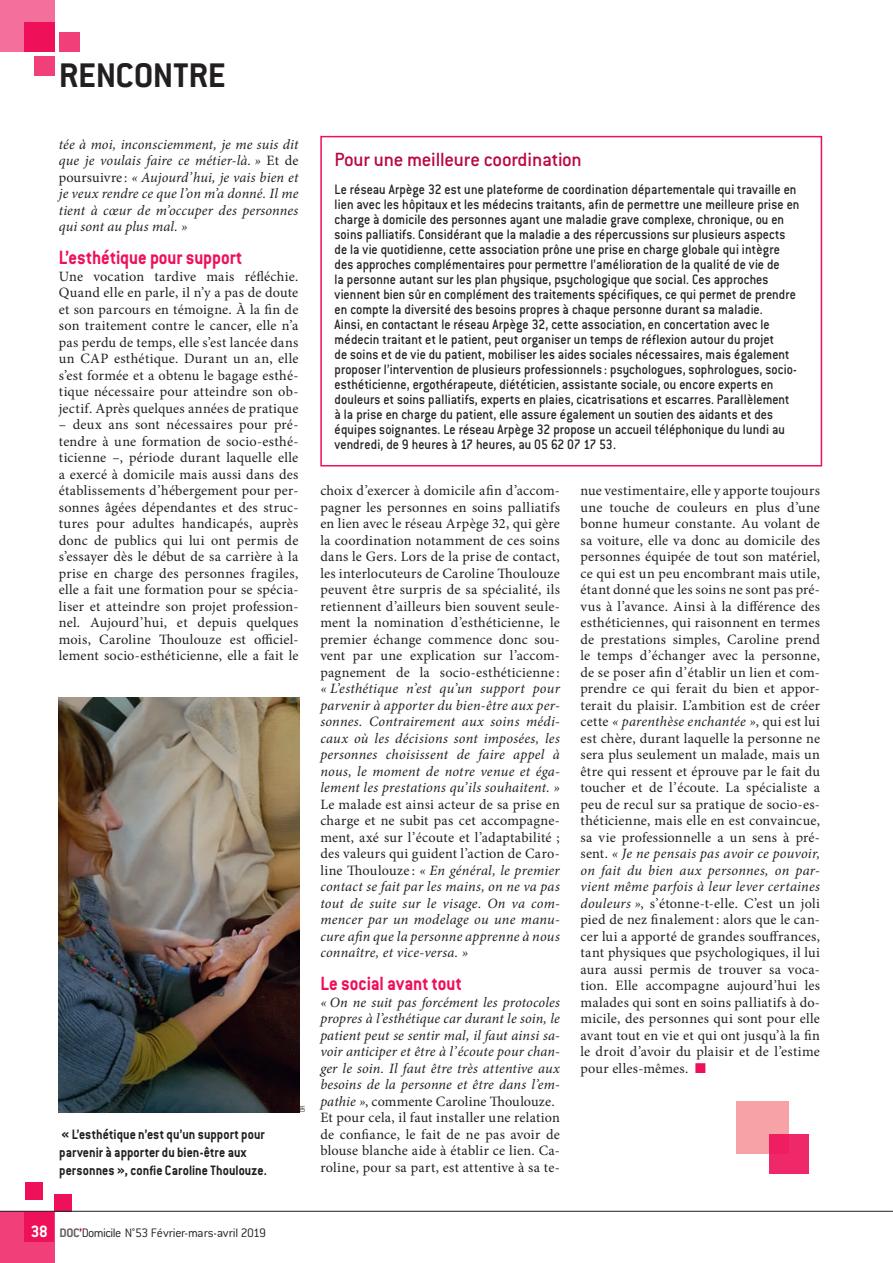
<style>
.page{position:relative;width:893px;height:1263px;background:#fff}
.page>*{position:absolute;margin:0;border:0;box-sizing:border-box;transform-origin:0 0}
.t1{font:700 37.5px "Conduit ITC";letter-spacing:-.01em;color:#231f20}
.t2{font:700 21px "Conduit ITC";color:#ee1059;scale:.9 1}
.t3{font:500 21px "Conduit ITC";letter-spacing:-.015em;color:#ba0745}
.t4{font:700 18px "Conduit ITC";color:#fff;scale:.95 1}
.t5{font:500 15px/15px "Conduit ITC";letter-spacing:.005em;color:#231f20;scale:.9 1}
.t6{font:700 15px/18px "Conduit ITC";letter-spacing:.005em;color:#231f20;scale:.9 1}
.t7{font:14.25px/16.5px "Minion Pro";letter-spacing:.015em;color:#231f20;text-align:justify}
.t8{font:italic 14.25px/16.5px "Minion Pro";letter-spacing:.01em;color:#231f20;text-align:justify}
.t9{font:300 13.5px "Conduit ITC";letter-spacing:-.02em;color:#231f20}
.t10{font:300 7.5px "Conduit ITC";color:#231f20;scale:.9 1}
.s1{font-style:normal}
.s2{font-style:italic}
.s3{color:#ee1059}
.s4{font-weight:700;color:#676160}
.s5{font-weight:700;color:#ba0745}
</style>
<div class="page">
<div style="left:0;top:1211px;width:54px;height:52px;background:#f13f7a"></div>
<div style="left:25px;top:1182px;width:17px;height:17px;background:#ee1059"></div>
<div style="left:54px;top:1194px;width:17px;height:17px;background:#ee1059"></div>
<div style="left:25px;top:1211px;width:29px;height:30px;background:#ee1059"></div>
<div style="left:0;top:0;width:54px;height:52px;background:#f46f9b"></div>
<div style="left:59px;top:33px;width:20px;height:19px;background:#f13f7a"></div>
<div style="left:34px;top:56px;width:20px;height:20px;background:#f13f7a"></div>
<div style="left:24px;top:23px;width:30px;height:29px;background:#ee1059"></div>
<hr style="left:0;top:1211px;width:893px;height:1px;background:#231f20">
<div style="left:320px;top:136px;width:502px;height:330px;border:2px solid #ee1059"></div>
<div style="left:736px;top:1101px;width:52px;height:53px;background:#f6a2a6"></div>
<div style="left:769px;top:1134px;width:39px;height:40px;background:#ef2869"></div>
<img style="left:59px;top:697px;width:240px;height:415px">
<h1 class="t1" style="left:59px;top:53px;width:168px">RENCONTRE</h1>
<p class="t8" style="left:59px;top:136px;width:241px">tée à moi, inconsciemment, je me suis dit que je voulais faire ce métier-là. » <span class="s1">Et de poursuivre :</span> « Aujourd’hui, je vais bien et je veux rendre ce que l’on m’a donné. Il me tient à cœur de m’occuper des personnes qui sont au plus mal. »</p>
<h2 class="t2" style="left:59px;top:245px;width:205px">L’esthétique pour support</h2>
<p class="t7" style="left:59px;top:268px;width:241px">Une vocation tardive mais réfléchie.<br>Quand elle en parle, il n’y a pas de doute et son parcours en témoigne. À la fin de son traitement contre le cancer, elle n’a pas perdu de temps, elle s’est lancée dans un CAP esthétique. Durant un an, elle s’est formée et a obtenu le bagage esthé&shy;tique nécessaire pour atteindre son ob&shy;jectif. Après quelques années de pratique</p>
<p class="t7" style="left:59px;top:416px;width:241px">– deux ans sont nécessaires pour pré&shy;tendre à une formation de socio-esthé&shy;ticienne –, période durant laquelle elle a exercé à domicile mais aussi dans des établissements d’hébergement pour per&shy;sonnes âgées dépendantes et des struc&shy;tures pour adultes handicapés, auprès donc de publics qui lui ont permis de s’essayer dès le début de sa carrière à la prise en charge des personnes fragiles, elle a fait une formation pour se spécia&shy;liser et atteindre son projet profession&shy;nel. Aujourd’hui, et depuis quelques mois, Caroline Thoulouze est officiel&shy;lement socio-esthéticienne, elle a fait le</p>
<p class="t6" style="left:59px;top:1124px;width:232px">« L’esthétique n’est qu’un support pour parvenir à apporter du bien-être aux personnes », confie Caroline Thoulouze.</p>
<p class="t10" style="left:298px;top:1112px;width:9px;rotate:-90deg">DR</p>
<h2 class="t3" style="left:335px;top:148px;width:249px">Pour une meilleure coordination</h2>
<p class="t5" style="left:335px;top:182px;width:518px">Le réseau Arpège 32 est une plateforme de coordination départementale qui travaille en lien avec les hôpitaux et les médecins traitants, afin de permettre une meilleure prise en charge à domicile des personnes ayant une maladie grave complexe, chronique, ou en soins palliatifs. Considérant que la maladie a des répercussions sur plusieurs aspects de la vie quotidienne, cette association prône une prise en charge globale qui intègre des approches complémentaires pour permettre l’amélioration de la qualité de vie de<br>la personne autant sur les plan physique, psychologique que social. Ces approches viennent bien sûr en complément des traitements spécifiques, ce qui permet de prendre en compte la diversité des besoins propres à chaque personne durant sa maladie.<br>Ainsi, en contactant le réseau Arpège 32, cette association, en concertation avec le médecin traitant et le patient, peut organiser un temps de réflexion autour du projet<br>de soins et de vie du patient, mobiliser les aides sociales nécessaires, mais également proposer l’intervention de plusieurs professionnels : psychologues, sophrologues, socio&shy;esthéticienne, ergothérapeute, diététicien, assistante sociale, ou encore experts en douleurs et soins palliatifs, experts en plaies, cicatrisations et escarres. Parallèlement à la prise en charge du patient, elle assure également un soutien des aidants et des équipes soignantes. Le réseau Arpège 32 propose un accueil téléphonique du lundi au vendredi, de 9 heures à 17 heures, au 05 62 07 17 53.</p>
<p class="t7" style="left:320px;top:482px;width:241px">choix d’exercer à domicile afin d’accom&shy;pagner les personnes en soins palliatifs en lien avec le réseau Arpège 32, qui gère la coordination notamment de ces soins dans le Gers. Lors de la prise de contact, les interlocuteurs de Caroline Thoulouze peuvent être surpris de sa spécialité, ils retiennent d’ailleurs bien souvent seule&shy;ment la nomination d’esthéticienne, le premier échange commence donc sou&shy;vent par une explication sur l’accom&shy;pagnement de la socio-esthéticienne :</p>
<p class="t8" style="left:320px;top:680px;width:241px">« L’esthétique n’est qu’un support pour parvenir à apporter du bien-être aux per&shy;sonnes. Contrairement aux soins médi&shy;caux où les décisions sont imposées, les personnes choisissent de faire appel à nous, le moment de notre venue et éga&shy;lement les prestations qu’ils souhaitent. »</p>
<p class="t8" style="left:320px;top:796px;width:241px"><span class="s1">Le malade est ainsi acteur de sa prise en charge et ne subit pas cet accompagne&shy;ment, axé sur l’écoute et l’adaptabilité ; des valeurs qui guident l’action de Caro&shy;line Thoulouze :</span> « En général, le premier contact se fait par les mains, on ne va pas tout de suite sur le visage. On va com&shy;mencer par un modelage ou une manu&shy;cure afin que la personne apprenne à nous connaître, et vice-versa. »</p>
<h2 class="t2" style="left:320px;top:971px;width:159px">Le social avant tout</h2>
<p class="t8" style="left:320px;top:994px;width:241px;text-align:left">« On ne suit pas forcément les protocoles propres à l’esthétique car durant le soin, le patient peut se sentir mal, il faut ainsi sa&shy;voir anticiper et être à l’écoute pour chan&shy;ger le soin. Il faut être très attentive aux besoins de la personne et être dans l’em&shy;pathie »<span class="s1">, commente Caroline Thoulouze.<br>Et pour cela, il faut installer une relation de confiance, le fait de ne pas avoir de blouse blanche aide à établir ce lien. Ca&shy;roline, pour sa part, est attentive à sa te-</span></p>
<p class="t7" style="left:580px;top:482px;width:241px">nue vestimentaire, elle y apporte toujours une touche de couleurs en plus d’une bonne humeur constante. Au volant de sa voiture, elle va donc au domicile des personnes équipée de tout son matériel, ce qui est un peu encombrant mais utile, étant donné que les soins ne sont pas pré&shy;vus à l’avance. Ainsi à la différence des esthéticiennes, qui raisonnent en termes de prestations simples, Caroline prend le temps d’échanger avec la personne, de se poser afin d’établir un lien et com&shy;prendre ce qui ferait du bien et appor&shy;terait du plaisir. L’ambition est de créer cette <span class="s2">« parenthèse enchantée »</span>, qui est lui est chère, durant laquelle la personne ne sera plus seulement un malade, mais un être qui ressent et éprouve par le fait du toucher et de l’écoute. La spécialiste a peu de recul sur sa pratique de socio-es&shy;théticienne, mais elle en est convaincue, sa vie professionnelle a un sens à pré&shy;sent. <span class="s2">« Je ne pensais pas avoir ce pouvoir, on fait du bien aux personnes, on par&shy;vient même parfois à leur lever certaines douleurs »</span>, s’étonne-t-elle. C’est un joli pied de nez finalement: alors que le can&shy;cer lui a apporté de grandes souffrances, tant physiques que psychologiques, il lui aura aussi permis de trouver sa voca&shy;tion. Elle accompagne aujourd’hui les malades qui sont en soins palliatifs à do&shy;micile, des personnes qui sont pour elle avant tout en vie et qui ont jusqu’à la fin le droit d’avoir du plaisir et de l’estime pour elles-mêmes. <span class="s3">■</span></p>
<p class="t4" style="left:31px;top:1220px;width:19px">38</p>
<p class="t9" style="left:60px;top:1225px;width:208px"><span class="s4">DOC</span><span class="s5">’</span>Domicile N°53 Février-mars-avril 2019</p>
</div>
